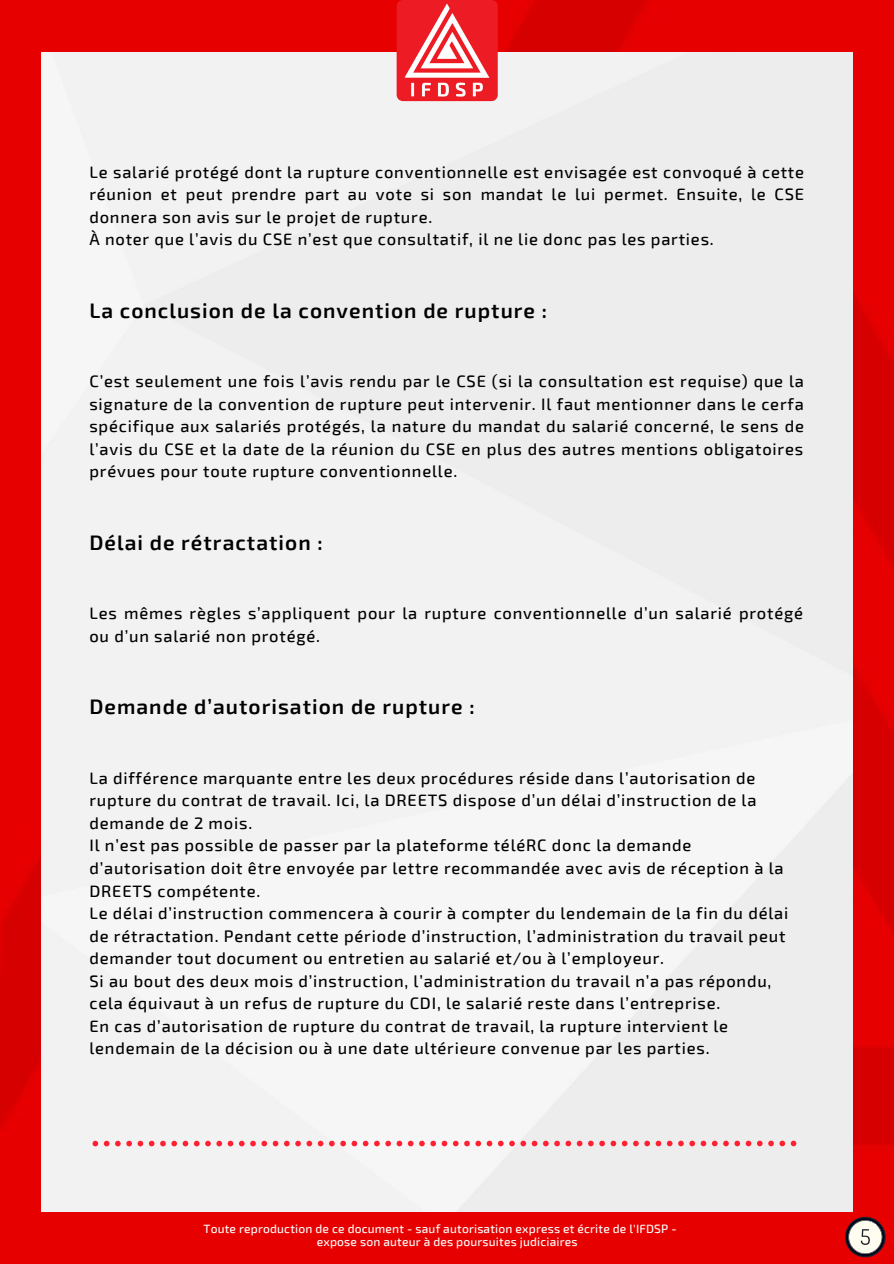
<style>
.page{position:relative;width:894px;height:1264px;background:#fff}
.page>*{position:absolute;margin:0;border:0;box-sizing:border-box;transform-origin:0 0}
.t1{font:600 21px "Exo 2";letter-spacing:.05em;color:#000}
.t2{font:500 16.5px/22.5px "Exo 2";letter-spacing:.05em;color:#000}
.t3{font:500 12px "Exo 2";letter-spacing:.015em;color:#fefcfb}
</style>
<div class="page">
<img style="left:0;top:0;width:893px;height:1263px">
<div style="left:42px;top:53px;width:810px;height:1158px;background:#f2f2f2"></div>
<img style="left:396px;top:0;width:101px;height:101px;border-radius:6px">
<svg style="left:844px;top:1216px;width:41px;height:41px"></svg>
<svg style="left:92px;top:1140px;width:704px;height:6px"></svg>
<p class="t2" style="left:89px;top:160px;width:716px;text-align:justify">Le salarié protégé dont la rupture conventionnelle est envisagée est convoqué à cette réunion et peut prendre part au vote si son mandat le lui permet. Ensuite, le CSE donnera son avis sur le projet de rupture.</p>
<p class="t2" style="left:89px;top:227px;width:625px">À noter que l’avis du CSE n’est que consultatif, il ne lie donc pas les parties.</p>
<p class="t1" style="left:89px;top:296px;width:459px">La conclusion de la convention de rupture :</p>
<p class="t2" style="left:89px;top:369px;width:716px;text-align:justify">C’est seulement une fois l’avis rendu par le CSE (si la consultation est requise) que la signature de la convention de rupture peut intervenir. Il faut mentionner dans le cerfa spécifique aux salariés protégés, la nature du mandat du salarié concerné, le sens de l’avis du CSE et la date de la réunion du CSE en plus des autres mentions obligatoires prévues pour toute rupture conventionnelle.</p>
<p class="t1" style="left:89px;top:528px;width:235px">Délai de rétractation :</p>
<p class="t2" style="left:89px;top:601px;width:715px">Les mêmes règles s’appliquent pour la rupture conventionnelle d’un salarié protégé ou d’un salarié non protégé.</p>
<p class="t1" style="left:89px;top:693px;width:386px">Demande d’autorisation de rupture :</p>
<p class="t2" style="left:89px;top:766px;width:668px;text-align:justify">La différence marquante entre les deux procédures réside dans l’autorisation de rupture du contrat de travail. Ici, la DREETS dispose d’un délai d’instruction de la demande de 2 mois.</p>
<p class="t2" style="left:89px;top:833px;width:695px">Il n’est pas possible de passer par la plateforme téléRC donc la demande d’autorisation doit être envoyée par lettre recommandée avec avis de réception à la<br>DREETS compétente.</p>
<p class="t2" style="left:89px;top:901px;width:700px">Le délai d’instruction commencera à courir à compter du lendemain de la fin du délai de rétractation. Pendant cette période d’instruction, l’administration du travail peut demander tout document ou entretien au salarié et/ou à l’employeur.</p>
<p class="t2" style="left:89px;top:968px;width:683px">Si au bout des deux mois d’instruction, l’administration du travail n’a pas répondu, cela équivaut à un refus de rupture du CDI, le salarié reste dans l’entreprise.</p>
<p class="t2" style="left:89px;top:1013px;width:640px">En cas d’autorisation de rupture du contrat de travail, la rupture intervient le lendemain de la décision ou à une date ultérieure convenue par les parties.</p>
<p class="t3" style="left:203px;top:1220px;width:474px">Toute reproduction de ce document - sauf autorisation express et écrite de l'IFDSP -</p>
<p class="t3" style="left:317px;top:1233px;width:262px">expose son auteur à des poursuites judiciaires</p>
</div>
